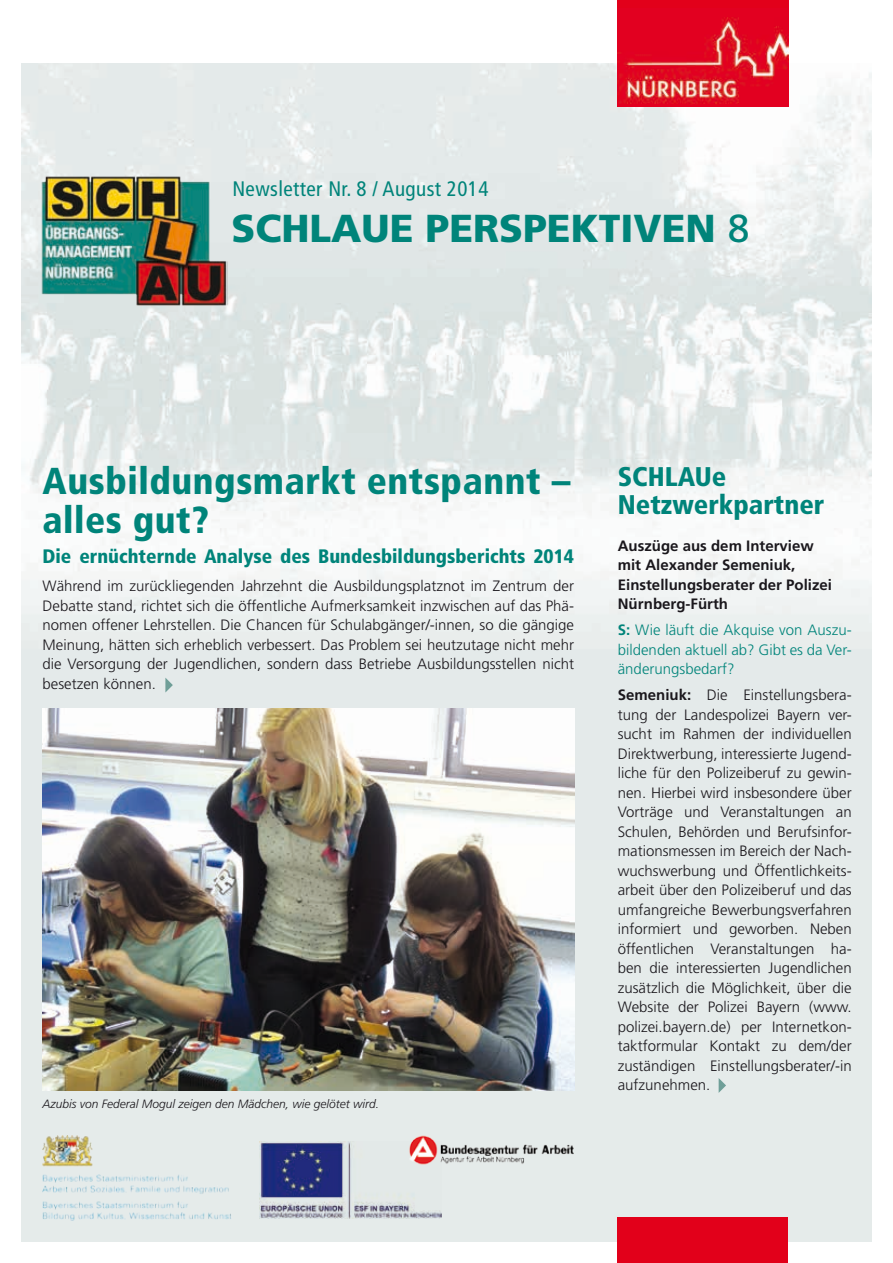
<style>
.page{position:relative;width:893px;height:1263px;background:#fff}
.page>*{position:absolute;margin:0;border:0;box-sizing:border-box;transform-origin:0 0}
.t1{font:900 39px "Frutiger";color:#00847a}
.t2{font:900 condensed 37.5px/39px "Frutiger";letter-spacing:.015em;color:#00847a}
.t3{font:900 condensed 27px/28.5px "Frutiger";color:#00847a}
.t4{font:condensed 21px "Frutiger";letter-spacing:.02em;color:#00847a}
.t5{font:900 condensed 19.5px "Frutiger";color:#00847a}
.t6{font:300 15px/19.5px "Frutiger";color:#1a171c;text-align:justify}
.t7{font:700 15px/19.5px "Frutiger";color:#1a171c}
.t8{font:300 15px/19.5px "Frutiger";color:#00847a;text-align:justify}
.t9{font:italic 300 12px "Frutiger";color:#1a171c}
.s1{font-weight:400}
.s2{font-weight:700}
</style>
<div class="page">
<div style="left:21px;top:63px;width:851px;height:1179px;background:#e5ebea"></div>
<img style="left:21px;top:63px;width:851px;height:796px">
<img style="left:618px;top:7px;width:170px;height:100px">
<div style="left:618px;top:0;width:170px;height:7px;background:#e2001a"></div>
<div style="left:618px;top:1217px;width:170px;height:46px;background:#e2001a"></div>
<img style="left:37px;top:172px;width:190px;height:134px">
<svg style="left:165px;top:678px;width:8px;height:14px"></svg>
<img style="left:412px;top:1135px;width:162px;height:29px">
<img style="left:43px;top:1136px;width:188px;height:85px">
<img style="left:260px;top:1141px;width:182px;height:78px">
<img style="left:262px;top:1144px;width:80px;height:52px">
<img style="left:43px;top:708px;width:531px;height:382px">
<svg style="left:719px;top:1078px;width:7px;height:15px"></svg>
<h3 class="t4" style="left:232px;top:177px;width:258px">Newsletter Nr. 8 / August 2014</h3>
<h1 class="t1" style="left:232px;top:204px;width:519px">SCHLAUE PERSPEKTIVEN <span class="s1">8</span></h1>
<h2 class="t2" style="left:43px;top:461px;width:529px">Ausbildungsmarkt entspannt – alles gut?</h2>
<h3 class="t5" style="left:43px;top:545px;width:533px">Die ernüchternde Analyse des Bundesbildungsberichts 2014</h3>
<p class="t6" style="left:43px;top:576px;width:533px">Während im zurückliegenden Jahrzehnt die Ausbildungsplatznot im Zentrum der Debatte stand, richtet sich die öffentliche Aufmerksamkeit inzwischen auf das Phä&shy;nomen offener Lehrstellen. Die Chancen für Schulabgänger/-innen, so die gängige Meinung, hätten sich erheblich verbessert. Das Problem sei heutzutage nicht mehr die Versorgung der Jugendlichen, sondern dass Betriebe Ausbildungsstellen nicht besetzen können.</p>
<p class="t9" style="left:43px;top:1096px;width:338px">Azubis von Federal Mogul zeigen den Mädchen, wie gelötet wird.</p>
<h3 class="t3" style="left:618px;top:462px;width:208px">SCHLAUe<br>Netzwerkpartner</h3>
<p class="t7" style="left:618px;top:536px;width:216px">Auszüge aus dem Interview mit Alexander Semeniuk,<br>Einstellungsberater der Polizei<br>Nürnberg-Fürth</p>
<p class="t8" style="left:618px;top:620px;width:235px"><span class="s2">S:</span> Wie läuft die Akquise von Auszu&shy;bildenden aktuell ab? Gibt es da Ver&shy;änderungsbedarf?</p>
<p class="t6" style="left:618px;top:685px;width:235px"><span class="s2">Semeniuk:</span> Die Einstellungsbera&shy;tung der Landespolizei Bayern ver&shy;sucht im Rahmen der individuellen Direktwerbung, interessierte Jugend&shy;liche für den Polizeiberuf zu gewin&shy;nen. Hierbei wird insbesondere über Vorträge und Veranstaltungen an Schulen, Behörden und Berufsinfor&shy;mationsmessen im Bereich der Nach&shy;wuchswerbung und Öffentlichkeits&shy;arbeit über den Polizeiberuf und das umfangreiche Bewerbungsverfahren informiert und geworben. Neben öffentlichen Veranstaltungen ha&shy;ben die interessierten Jugendlichen zusätzlich die Möglichkeit, über die Website der Polizei Bayern (www. polizei.bayern.de) per Internetkon&shy;taktformular Kontakt zu dem/der zuständigen Einstellungsberater/-in aufzunehmen.</p>
</div>
